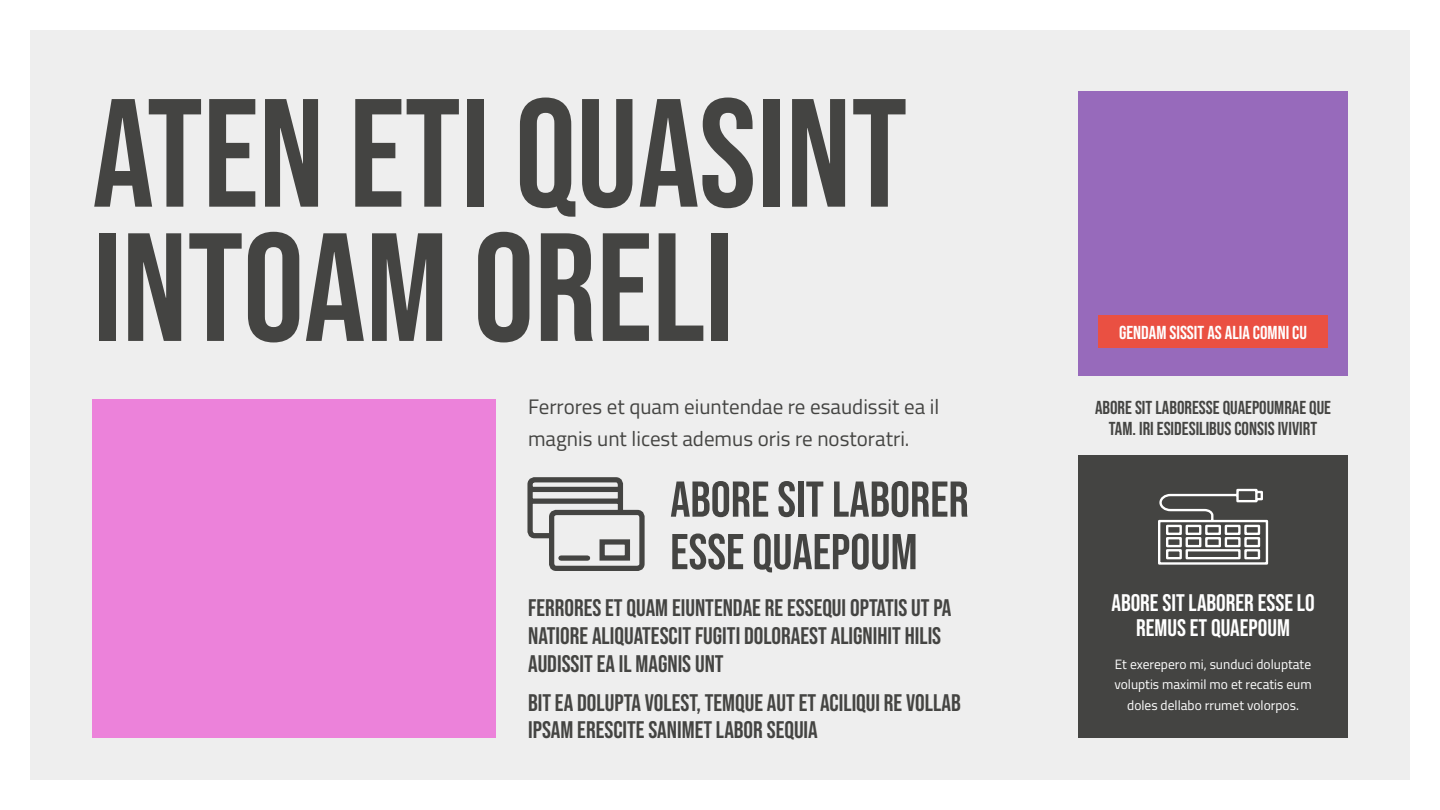
<style>
.page{position:relative;width:1440px;height:810px;background:#fff}
.page>*{position:absolute;margin:0;border:0;box-sizing:border-box;transform-origin:0 0}
._205_Content_Bebas_N{font:153.75px/134.2px "Bebas Neue";color:#444442}
._67_Content_Bebas_Ne{font:50.25px/52.5px "Bebas Neue";color:#444442}
._32_Content_Bebas_Ne{font:24px/27.8px "Bebas Neue";color:#444442}
._32_Content_C_Bebas{font:24px/25.5px "Bebas Neue";color:#fff;text-align:center}
._28_Content_Titilliu{font:21px/31.5px "Titillium Web";color:#444442}
._25_Content_C_Bebas{font:18.75px/21.8px "Bebas Neue";color:#444442;text-align:center}
._25_Content_C_Bebas-2{font:18.75px "Bebas Neue";color:#fff}
._18_Content_C_Titill{font:13.5px/20.2px "Titillium Web";color:#fff;text-align:center}
</style>
<div class="page">
<div style="left:30px;top:30px;width:1380px;height:750px;background:#eee"></div>
<div style="left:92px;top:400px;width:404px;height:338px;background:#ec82da"></div>
<div style="left:1078px;top:91px;width:270px;height:285px;background:#976abb"></div>
<div style="left:1078px;top:456px;width:270px;height:282px;background:#444442"></div>
<div style="left:1098px;top:315px;width:230px;height:33px;background:#ea5042"></div>
<svg style="left:527px;top:477px;width:118px;height:94px"></svg>
<svg style="left:1158px;top:488px;width:111px;height:77px"></svg>
<p class="_205_Content_Bebas_N" style="left:92px;top:85px;width:817px">ATEN ETI QUASINT<br>INTOAM ORELI</p>
<p class="_28_Content_Titilliu" style="left:528px;top:390px;width:413px">Ferrores et quam eiuntendae re esaudissit ea il magnis unt licest ademus oris re nostoratri.</p>
<p class="_67_Content_Bebas_Ne" style="left:670px;top:473px;width:300px">ABORE SIT LABORER<br>ESSE QUAEPOUM</p>
<p class="_32_Content_Bebas_Ne" style="left:528px;top:594px;width:425px">FERRORES ET QUAM EIUNTENDAE RE ESSEQUI OPTATIS UT PA<br>NATIORE ALIQUATESCIT FUGITI DOLORAEST ALIGNIHIT HILIS<br>AUDISSIT EA IL MAGNIS UNT</p>
<p class="_32_Content_Bebas_Ne" style="left:528px;top:688px;width:434px">BIT EA DOLUPTA VOLEST, TEMQUE AUT ET ACILIQUI RE VOLLAB<br>IPSAM ERESCITE SANIMET LABOR SEQUIA</p>
<p class="_25_Content_C_Bebas-2" style="left:1119px;top:322px;width:189px">GENDAM SISSIT AS ALIA COMNI CU</p>
<p class="_25_Content_C_Bebas" style="left:1095px;top:396px;width:238px">ABORE SIT LABORESSE QUAEPOUMRAE QUE<br>TAM. IRI ESIDESILIBUS CONSIS IVIVIRT</p>
<p class="_32_Content_C_Bebas" style="left:1111px;top:590px;width:205px">ABORE SIT LABORER ESSE LO<br>REMUS ET QUAEPOUM</p>
<p class="_18_Content_C_Titill" style="left:1114px;top:654px;width:199px">Et exerepero mi, sunduci doluptate voluptis maximil mo et recatis eum doles dellabo rrumet volorpos.</p>
</div>
